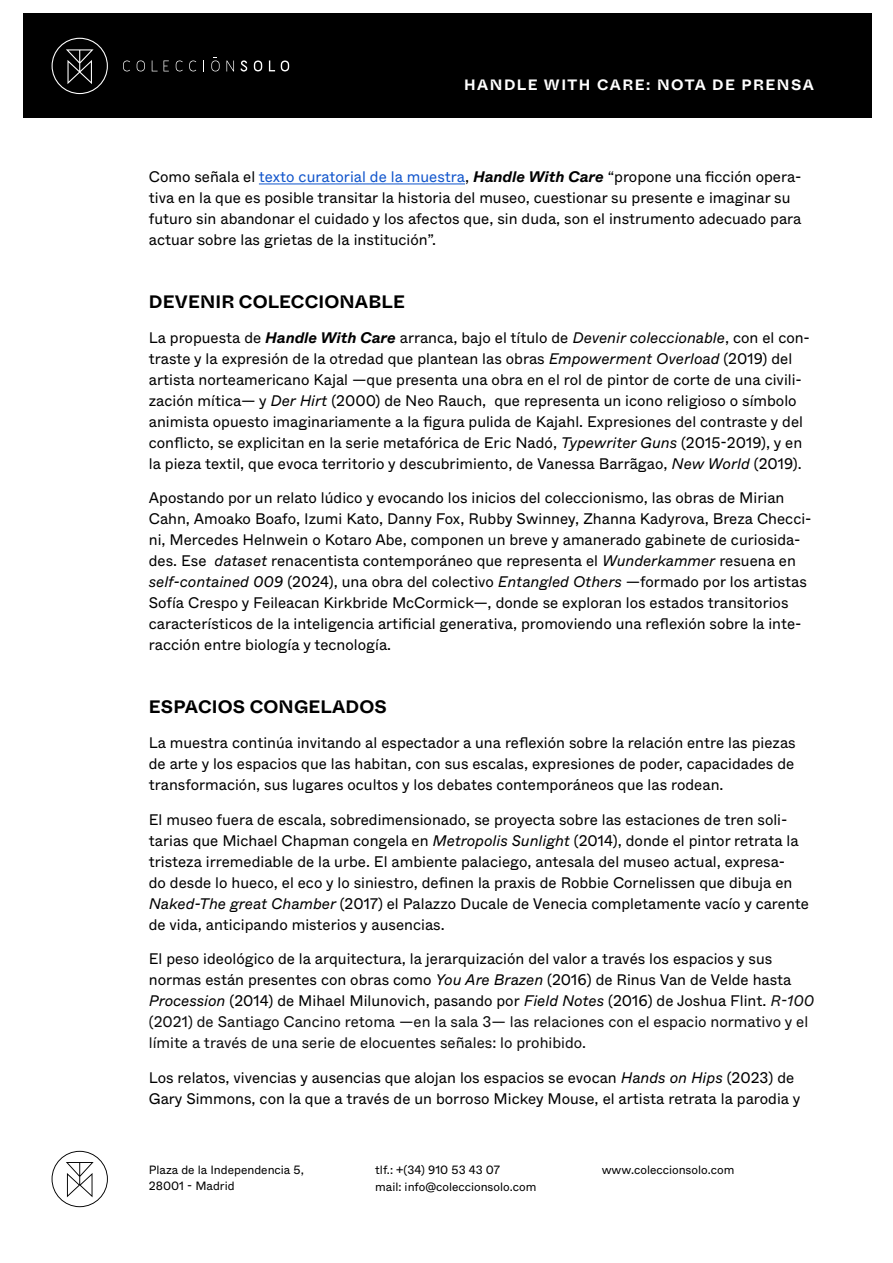
<style>
.page{position:relative;width:893px;height:1263px;background:#fff}
.page>*{position:absolute;margin:0;border:0;box-sizing:border-box;transform-origin:0 0}
.t1{font:700 18px "Whyte Inktrap";letter-spacing:.01em;color:#000}
.t2{font:15.3px/21px "Whyte";color:#000}
.t3{font:700 15px "Whyte Inktrap";letter-spacing:.1em;color:#fff}
.t4{font:12px/16.8px "Whyte";color:#000}
.s1{color:#15c}
.s2{font-weight:700;font-style:italic}
.s3{font-style:italic}
.s4{font-style:italic;color:#0d0d0d}
.s5{color:#0d0d0d}
</style>
<div class="page">
<svg style="left:52px;top:1151px;width:56px;height:56px"></svg>
<div style="left:23px;top:14px;width:849px;height:104px;background:#000"></div>
<svg style="left:52px;top:38px;width:56px;height:56px"></svg>
<svg style="left:281px;top:61px;width:8px;height:10px"></svg>
<svg style="left:269px;top:60px;width:6px;height:11px"></svg>
<svg style="left:254px;top:61px;width:8px;height:10px"></svg>
<svg style="left:240px;top:60px;width:7px;height:12px"></svg>
<svg style="left:226px;top:61px;width:8px;height:10px"></svg>
<svg style="left:211px;top:57px;width:9px;height:14px"></svg>
<svg style="left:189px;top:61px;width:7px;height:10px"></svg>
<svg style="left:176px;top:61px;width:7px;height:10px"></svg>
<svg style="left:164px;top:61px;width:5px;height:10px"></svg>
<svg style="left:152px;top:60px;width:6px;height:11px"></svg>
<svg style="left:137px;top:61px;width:8px;height:10px"></svg>
<svg style="left:123px;top:61px;width:7px;height:10px"></svg>
<hr style="left:259px;top:184px;width:206px;height:1px;background:#15c">
<p class="t3" style="left:464px;top:73px;width:351px">HANDLE WITH CARE: NOTA DE PRENSA</p>
<p class="t2" style="left:149px;top:166px;width:654px">Como señala el <span class="s1">texto curatorial de la muestra</span>, <span class="s2">Handle With Care</span> “propone una ficción opera&shy;tiva en la que es posible transitar la historia del museo, cuestionar su presente e imaginar su futuro sin abandonar el cuidado y los afectos que, sin duda, son el instrumento adecuado para actuar sobre las grietas de la institución”.</p>
<p class="t1" style="left:149px;top:288px;width:257px">DEVENIR COLECCIONABLE</p>
<p class="t2" style="left:149px;top:326px;width:663px">La propuesta de <span class="s2">Handle With Care</span> arranca, bajo el título de <span class="s3">Devenir coleccionable</span>, con el con&shy;traste y la expresión de la otredad que plantean las obras <span class="s3">Empowerment Overload</span> (2019) del artista norteamericano Kajal —que presenta una obra en el rol de pintor de corte de una civili&shy;zación mítica— y <span class="s3">Der Hirt</span> (2000) de Neo Rauch, que representa un icono religioso o símbolo animista opuesto imaginariamente a la figura pulida de Kajahl. Expresiones del contraste y del conflicto, se explicitan en la serie metafórica de Eric Nadó, <span class="s3">Typewriter Guns</span> (2015-2019), y en la pieza textil, que evoca territorio y descubrimiento, de Vanessa Barrãgao, <span class="s3">New World</span> (2019).</p>
<p class="t2" style="left:149px;top:487px;width:664px">Apostando por un relato lúdico y evocando los inicios del coleccionismo, las obras de Mirian Cahn, Amoako Boafo, Izumi Kato, Danny Fox, Rubby Swinney, Zhanna Kadyrova, Breza Checci&shy;ni, Mercedes Helnwein o Kotaro Abe, componen un breve y amanerado gabinete de curiosida&shy;des. Ese <span class="s3">dataset</span> renacentista contemporáneo que representa el <span class="s3">Wunderkammer</span> resuena en <span class="s3">self-contained 009</span> (2024), una obra del colectivo <span class="s3">Entangled Others</span> —formado por los artistas Sofía Crespo y Feileacan Kirkbride McCormick—, donde se exploran los estados transitorios característicos de la inteligencia artificial generativa, promoviendo una reflexión sobre la inte&shy;racción entre biología y tecnología.</p>
<p class="t1" style="left:149px;top:693px;width:239px">ESPACIOS CONGELADOS</p>
<p class="t2" style="left:149px;top:731px;width:648px;text-align:justify">La muestra continúa invitando al espectador a una reflexión sobre la relación entre las piezas de arte y los espacios que las habitan, con sus escalas, expresiones de poder, capacidades de transformación, sus lugares ocultos y los debates contemporáneos que las rodean.</p>
<p class="t2" style="left:149px;top:808px;width:662px">El museo fuera de escala, sobredimensionado, se proyecta sobre las estaciones de tren soli&shy;tarias que Michael Chapman congela en <span class="s3">Metropolis Sunlight</span> (2014), donde el pintor retrata la tristeza irremediable de la urbe. El ambiente palaciego, antesala del museo actual, expresa-<br>do desde lo hueco, el eco y lo siniestro, definen la praxis de Robbie Cornelissen que dibuja en <span class="s3">Naked-The great Chamber</span> (2017) el Palazzo Ducale de Venecia completamente vacío y carente de vida, anticipando misterios y ausencias.</p>
<p class="t2" style="left:149px;top:947px;width:667px">El peso ideológico de la arquitectura, la jerarquización del valor a través los espacios y sus normas están presentes con obras como <span class="s3">You Are Brazen</span> (2016) de Rinus Van de Velde hasta <span class="s3">Procession</span> (2014) de Mihael Milunovich, pasando por <span class="s3">Field Notes</span> (2016) de Joshua Flint. <span class="s4">R-100 </span><span class="s5">(2021) de Santiago Cancino retoma —en la sala 3— las relaciones con el espacio normativo y el límite a través de una serie de elocuentes señales: lo prohibido.</span></p>
<p class="t2" style="left:149px;top:1066px;width:653px">Los relatos, vivencias y ausencias que alojan los espacios se evocan <span class="s3">Hands on Hips</span> (2023) de<br>Gary Simmons, con la que a través de un borroso Mickey Mouse, el artista retrata la parodia y</p>
<p class="t4" style="left:149px;top:1160px;width:157px">Plaza de la Independencia 5,<br>28001 - Madrid</p>
<p class="t4" style="left:375px;top:1161px;width:126px">tlf.: +(34) 910 53 43 07</p>
<p class="t4" style="left:602px;top:1160px;width:134px">www.coleccionsolo.com</p>
<p class="t4" style="left:375px;top:1178px;width:163px">mail: info@coleccionsolo.com</p>
</div>
